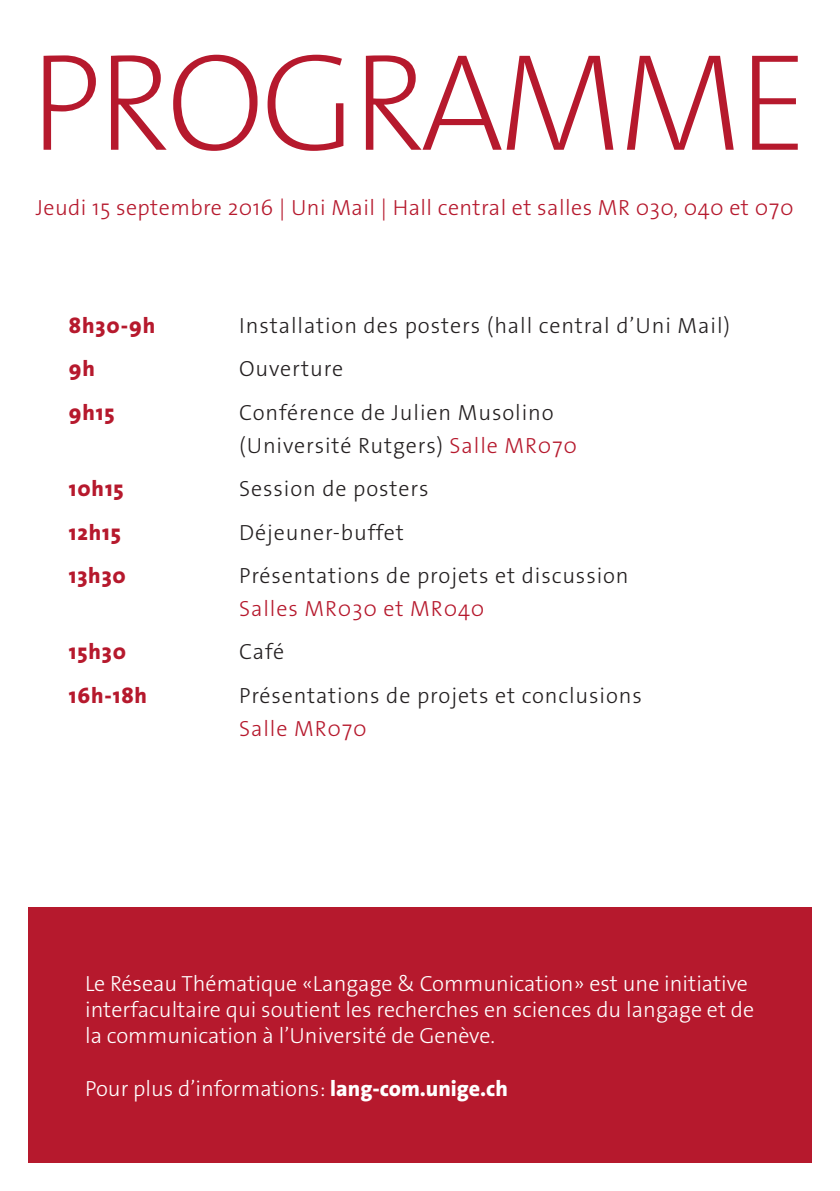
<style>
.page{position:relative;width:840px;height:1191px;background:#fff}
.page>*{position:absolute;margin:0;border:0;box-sizing:border-box;transform-origin:0 0}
.t1{font:200 139px "The Sans Os F";letter-spacing:-.035em;color:#b6192d}
.t2{font:300 22px "The Sans Os F";letter-spacing:.04em;color:#231f20}
.t3{font:300 22px/26.4px "The Sans Os F";color:#fff}
.t4{font:300 22px "The Sans Os F";letter-spacing:.02em;color:#b6192d}
.t5{font:800 22px "The Sans Os F";letter-spacing:.04em;color:#b6192d}
.t6{font:300 22px "The Sans Os F";letter-spacing:.04em;color:#b6192d}
.s1{color:#b6192d}
.s2{font-weight:800}
</style>
<div class="page">
<div style="left:28px;top:907px;width:783px;height:255px;background:#b6192d"></div>
<p class="t1" style="left:30px;top:13px;width:780px">PROGRAMME</p>
<p class="t4" style="left:36px;top:193px;width:758px">Jeudi 15 septembre 2016 | Uni Mail | Hall central et salles MR 030, 040 et 070</p>
<p class="t5" style="left:69px;top:311px;width:88px">8h30-9h</p>
<p class="t2" style="left:239px;top:311px;width:492px">Installation des posters (hall central d’Uni Mail)</p>
<p class="t5" style="left:69px;top:355px;width:28px">9h</p>
<p class="t2" style="left:239px;top:355px;width:105px">Ouverture</p>
<p class="t5" style="left:69px;top:398px;width:47px">9h15</p>
<p class="t2" style="left:239px;top:398px;width:316px">Conférence de Julien Musolino</p>
<p class="t2" style="left:239px;top:431px;width:339px">(Université Rutgers) <span class="s1">Salle MR070</span></p>
<p class="t5" style="left:69px;top:474px;width:56px">10h15</p>
<p class="t2" style="left:239px;top:474px;width:191px">Session de posters</p>
<p class="t5" style="left:69px;top:518px;width:53px">12h15</p>
<p class="t2" style="left:239px;top:518px;width:166px">Déjeuner-buffet</p>
<p class="t5" style="left:69px;top:561px;width:58px">13h30</p>
<p class="t2" style="left:239px;top:561px;width:391px">Présentations de projets et discussion</p>
<p class="t6" style="left:239px;top:594px;width:247px">Salles MR030 et MR040</p>
<p class="t5" style="left:69px;top:638px;width:59px">15h30</p>
<p class="t2" style="left:239px;top:638px;width:47px">Café</p>
<p class="t5" style="left:69px;top:681px;width:80px">16h-18h</p>
<p class="t2" style="left:239px;top:681px;width:404px">Présentations de projets et conclusions</p>
<p class="t6" style="left:239px;top:714px;width:129px">Salle MR070</p>
<p class="t3" style="left:85px;top:970px;width:670px">Le Réseau Thématique «Langage &amp; Communication» est une initiative interfacultaire qui soutient les recherches en sciences du langage et de la communication à l’Université de Genève.</p>
<p class="t3" style="left:85px;top:1075px;width:424px">Pour plus d’informations: <span class="s2">lang-com.unige.ch</span></p>
</div>
